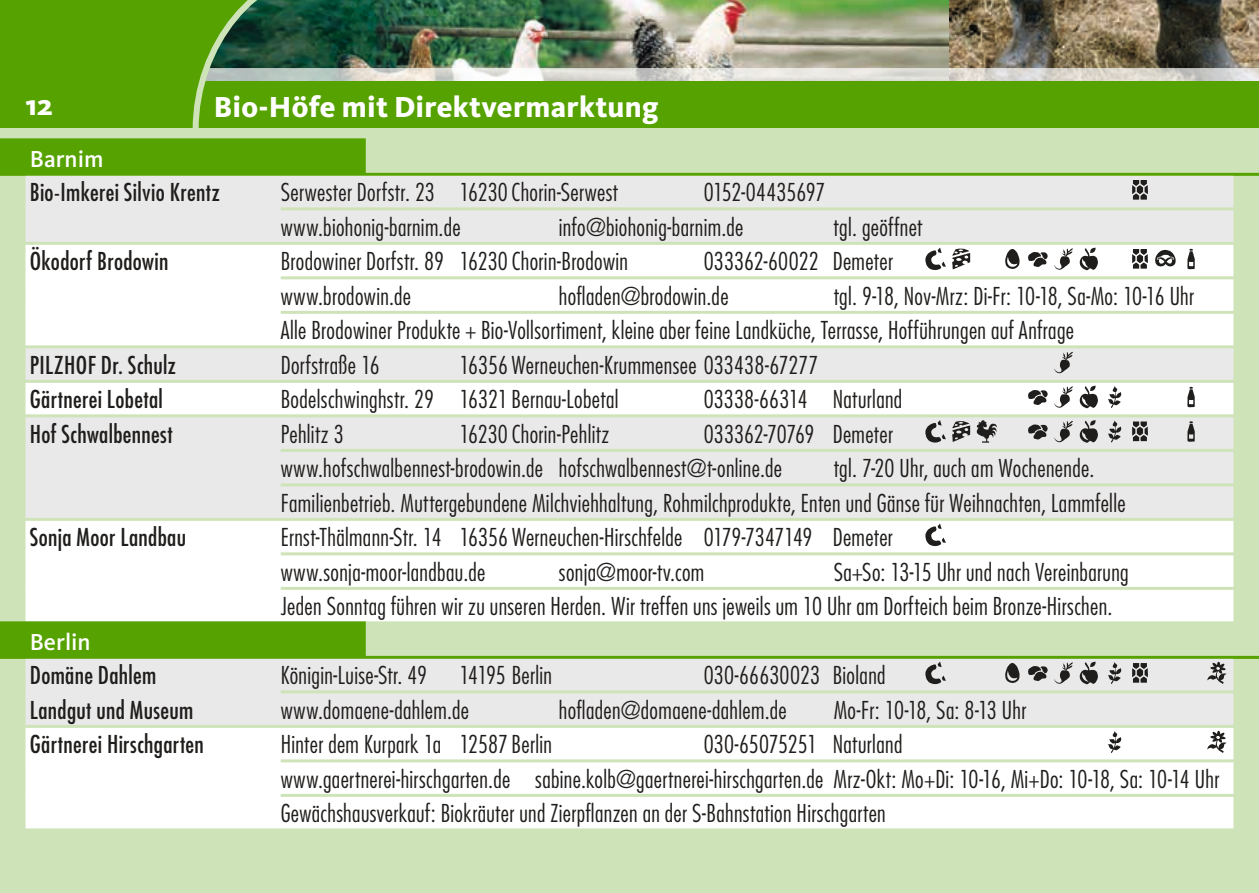
<style>
.page{position:relative;width:1259px;height:893px;background:#cfe3b9}
.page>*{position:absolute;margin:0;border:0;box-sizing:border-box;transform-origin:0 0}
.t1{font:800 30px "Kievit";letter-spacing:.01em;color:#fff}
.t2{font:300 condensed 24px/34.5px "Futura";letter-spacing:.015em;color:#201e1c}
.t3{font:condensed 24px "Futura";letter-spacing:.015em;color:#201e1c}
.t4{font:300 condensed 24px "Futura";letter-spacing:-.01em;color:#201e1c}
.t5{font:500 24px "Kievit";color:#fff}
</style>
<div class="page">
<div style="left:0;top:0;width:1259px;height:128px;background:#56a200"></div>
<img style="left:192px;top:0;width:1067px;height:128px">
<div style="left:0;top:138px;width:366px;height:36px;background:#56a200"></div>
<hr style="left:0;top:173px;width:1259px;height:3px;background:#56a200">
<div style="left:26px;top:176px;width:1207px;height:31px;background:#eae9e9"></div>
<div style="left:26px;top:210px;width:1207px;height:32px;background:#eae9e9"></div>
<div style="left:26px;top:206px;width:255px;height:6px;background:#eae9e9"></div>
<div style="left:26px;top:245px;width:1207px;height:31px;background:#fff"></div>
<div style="left:26px;top:279px;width:1207px;height:32px;background:#fff"></div>
<div style="left:26px;top:275px;width:255px;height:6px;background:#fff"></div>
<div style="left:26px;top:314px;width:1207px;height:31px;background:#fff"></div>
<div style="left:26px;top:310px;width:255px;height:6px;background:#fff"></div>
<div style="left:26px;top:348px;width:1207px;height:32px;background:#eae9e9"></div>
<div style="left:26px;top:383px;width:1207px;height:31px;background:#fff"></div>
<div style="left:26px;top:417px;width:1207px;height:32px;background:#eae9e9"></div>
<div style="left:26px;top:452px;width:1207px;height:31px;background:#eae9e9"></div>
<div style="left:26px;top:448px;width:255px;height:6px;background:#eae9e9"></div>
<div style="left:26px;top:486px;width:1207px;height:32px;background:#eae9e9"></div>
<div style="left:26px;top:482px;width:255px;height:6px;background:#eae9e9"></div>
<div style="left:26px;top:521px;width:1207px;height:31px;background:#fff"></div>
<div style="left:26px;top:555px;width:1207px;height:32px;background:#fff"></div>
<div style="left:26px;top:551px;width:255px;height:6px;background:#fff"></div>
<div style="left:26px;top:590px;width:1207px;height:31px;background:#fff"></div>
<div style="left:26px;top:586px;width:255px;height:6px;background:#fff"></div>
<div style="left:0;top:621px;width:366px;height:36px;background:#56a200"></div>
<hr style="left:0;top:656px;width:1259px;height:3px;background:#56a200">
<div style="left:26px;top:659px;width:1207px;height:31px;background:#eae9e9"></div>
<div style="left:26px;top:693px;width:1207px;height:32px;background:#eae9e9"></div>
<div style="left:26px;top:689px;width:255px;height:6px;background:#eae9e9"></div>
<div style="left:26px;top:728px;width:1207px;height:31px;background:#fff"></div>
<div style="left:26px;top:762px;width:1207px;height:32px;background:#fff"></div>
<div style="left:26px;top:758px;width:255px;height:6px;background:#fff"></div>
<div style="left:26px;top:797px;width:1207px;height:31px;background:#fff"></div>
<div style="left:26px;top:793px;width:255px;height:6px;background:#fff"></div>
<svg style="left:1132px;top:180px;width:16px;height:20px"></svg>
<svg style="left:925px;top:248px;width:46px;height:22px"></svg>
<svg style="left:1005px;top:248px;width:93px;height:23px"></svg>
<svg style="left:1187px;top:249px;width:7px;height:21px"></svg>
<svg style="left:1132px;top:249px;width:44px;height:20px"></svg>
<svg style="left:1054px;top:351px;width:19px;height:23px"></svg>
<svg style="left:1028px;top:386px;width:94px;height:23px"></svg>
<svg style="left:1187px;top:387px;width:7px;height:21px"></svg>
<svg style="left:925px;top:420px;width:72px;height:23px"></svg>
<svg style="left:1028px;top:420px;width:94px;height:23px"></svg>
<svg style="left:1132px;top:421px;width:16px;height:21px"></svg>
<svg style="left:1187px;top:421px;width:7px;height:21px"></svg>
<svg style="left:925px;top:524px;width:21px;height:23px"></svg>
<svg style="left:925px;top:662px;width:21px;height:23px"></svg>
<svg style="left:1005px;top:662px;width:93px;height:23px"></svg>
<svg style="left:1108px;top:662px;width:40px;height:22px"></svg>
<svg style="left:1207px;top:662px;width:20px;height:22px"></svg>
<svg style="left:1108px;top:731px;width:14px;height:22px"></svg>
<svg style="left:1207px;top:731px;width:20px;height:22px"></svg>
<p class="t1" style="left:26px;top:87px;width:29px">12</p>
<p class="t1" style="left:214px;top:89px;width:446px">Bio-Höfe mit Direktvermarktung</p>
<p class="t5" style="left:30px;top:145px;width:75px">Barnim</p>
<p class="t3" style="left:30px;top:177px;width:191px">Bio-Imkerei Silvio Krentz</p>
<p class="t2" style="left:281px;top:175px;width:339px">Serwester Dorfstr. 23 16230 Chorin-Serwest</p>
<p class="t4" style="left:703px;top:177px;width:123px">0152-04435697</p>
<p class="t2" style="left:281px;top:209px;width:181px">www.biohonig-barnim.de</p>
<p class="t2" style="left:559px;top:209px;width:186px">info@biohonig-barnim.de</p>
<p class="t2" style="left:833px;top:209px;width:90px">tgl. geöffnet</p>
<p class="t3" style="left:30px;top:246px;width:140px">Ökodorf Brodowin</p>
<p class="t2" style="left:281px;top:244px;width:349px">Brodowiner Dorfstr. 89 16230 Chorin-Brodowin</p>
<p class="t2" style="left:704px;top:244px;width:191px">033362-60022 Demeter</p>
<p class="t2" style="left:281px;top:278px;width:132px">www.brodowin.de</p>
<p class="t2" style="left:559px;top:278px;width:171px">hofladen@brodowin.de</p>
<p class="t2" style="left:281px;top:278px;width:915px;text-indent:553px">tgl. 9-18, Nov-Mrz: Di-Fr: 10-18, Sa-Mo: 10-16 Uhr<br>Alle Brodowiner Produkte + Bio-Vollsortiment, kleine aber feine Landküche, Terrasse, Hofführungen auf Anfrage</p>
<p class="t3" style="left:30px;top:350px;width:148px">PILZHOF Dr. Schulz</p>
<p class="t2" style="left:281px;top:347px;width:101px">Dorfstraße 16</p>
<p class="t2" style="left:459px;top:347px;width:361px">16356Werneuchen-Krummensee 033438-67277</p>
<p class="t3" style="left:30px;top:384px;width:134px">Gärtnerei Lobetal</p>
<p class="t2" style="left:281px;top:382px;width:339px">Bodelschwinghstr. 29 16321 Bernau-Lobetal</p>
<p class="t2" style="left:703px;top:382px;width:200px">03338-66314 Naturland</p>
<p class="t3" style="left:30px;top:419px;width:144px">Hof Schwalbennest</p>
<p class="t2" style="left:281px;top:416px;width:64px">Pehlitz 3</p>
<p class="t2" style="left:459px;top:416px;width:152px">16230 Chorin-Pehlitz</p>
<p class="t2" style="left:281px;top:416px;width:613px;text-indent:423px">033362-70769 Demeter www.hofschwalbennest-brodowin.de hofschwalbennest@t-online.de</p>
<p class="t2" style="left:281px;top:451px;width:846px;text-indent:553px">tgl. 7-20 Uhr, auch am Wochenende.<br>Familienbetrieb. Muttergebundene Milchviehhaltung, Rohmilchprodukte, Enten und Gänse für Weihnachten, Lammfelle</p>
<p class="t3" style="left:30px;top:522px;width:158px">Sonja Moor Landbau</p>
<p class="t2" style="left:281px;top:520px;width:613px">Ernst-Thälmann-Str. 14 16356Werneuchen-Hirschfelde 0179-7347149 Demeter www.sonja-moor-landbau.de</p>
<p class="t2" style="left:281px;top:554px;width:849px;text-indent:553px">Sa+So: 13-15 Uhr und nach Vereinbarung<br>Jeden Sonntag führen wir zu unseren Herden. Wir treffen uns jeweils um 10 Uhr am Dorfteich beim Bronze-Hirschen.</p>
<p class="t2" style="left:559px;top:554px;width:147px">sonja@moor-tv.com</p>
<p class="t5" style="left:30px;top:628px;width:62px">Berlin</p>
<p class="t3" style="left:30px;top:660px;width:128px">Domäne Dahlem</p>
<p class="t2" style="left:281px;top:658px;width:148px">Königin-Luise-Str. 49</p>
<p class="t2" style="left:459px;top:658px;width:94px">14195 Berlin</p>
<p class="t2" style="left:704px;top:658px;width:183px">030-66630023 Bioland</p>
<p class="t3" style="left:30px;top:695px;width:165px">Landgut und Museum</p>
<p class="t2" style="left:281px;top:692px;width:190px">www.domaene-dahlem.de</p>
<p class="t2" style="left:559px;top:692px;width:229px">hofladen@domaene-dahlem.de</p>
<p class="t2" style="left:833px;top:692px;width:194px">Mo-Fr: 10-18, Sa: 8-13 Uhr</p>
<p class="t3" style="left:30px;top:729px;width:176px">Gärtnerei Hirschgarten</p>
<p class="t2" style="left:281px;top:727px;width:273px">Hinter dem Kurpark 1a 12587 Berlin</p>
<p class="t2" style="left:281px;top:727px;width:940px;text-indent:423px">030-65075251 Naturland<br>www.gaertnerei-hirschgarten.de sabine.kolb@gaertnerei-hirschgarten.de Mrz-Okt: Mo+Di: 10-16, Mi+Do: 10-18, Sa: 10-14 Uhr<br>Gewächshausverkauf: Biokräuter und Zierpflanzen an der S-Bahnstation Hirschgarten</p>
</div>
